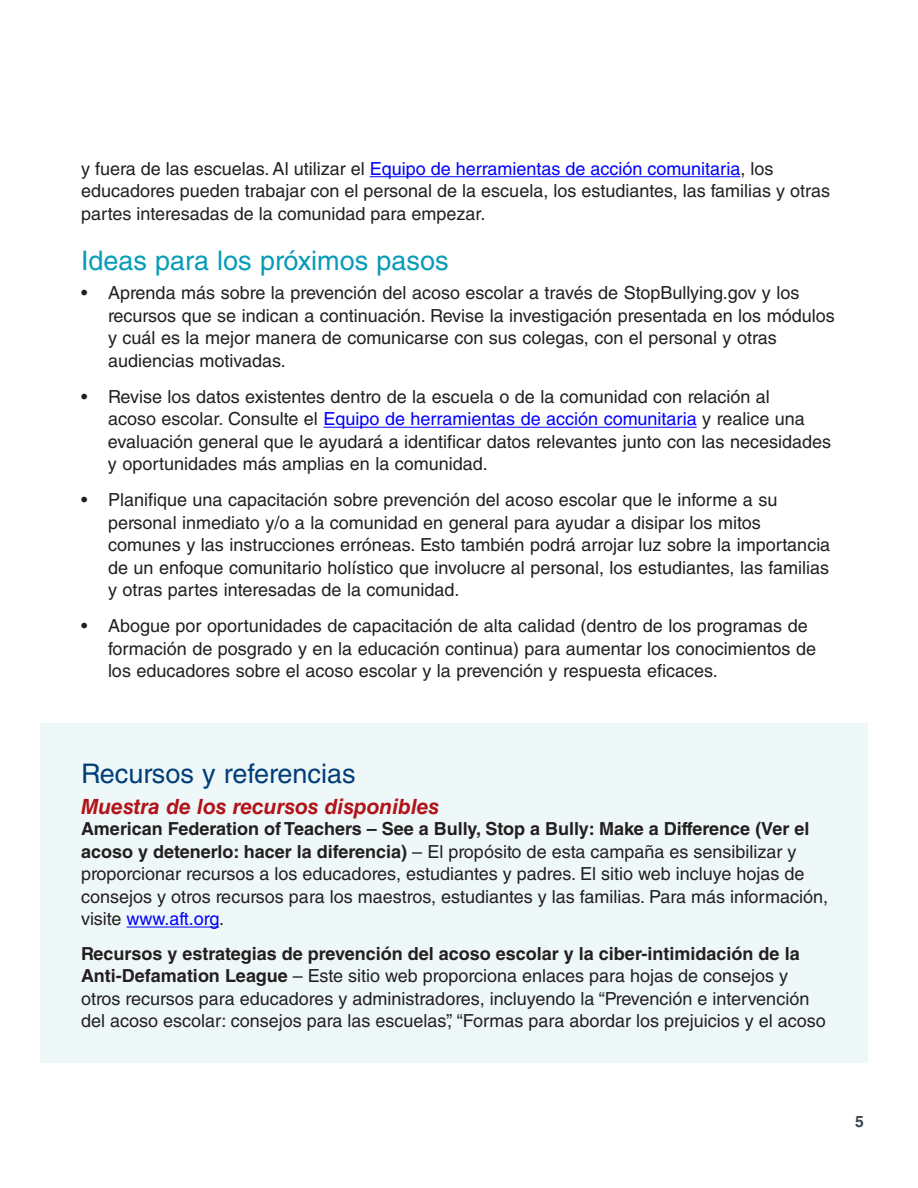
<style>
.page{position:relative;width:918px;height:1188px;background:#fff}
.page>*{position:absolute;margin:0;border:0;box-sizing:border-box;transform-origin:0 0}
.t1{font:27px "Helvetica LT Std";color:#079bb7}
.t2{font:27px "Helvetica LT Std";color:#003e7a}
.t3{font:italic 700 21px "Helvetica LT Std";color:#b11319}
.t4{font:18px/22.5px "Helvetica LT Std";color:#231f20}
.t5{font:700 15.75px "Helvetica LT Std";color:#3b444a}
.s1{color:#00f}
.s2{font-weight:700}
</style>
<div class="page">
<hr style="left:370px;top:176px;width:370px;height:1px;background:#00f">
<hr style="left:323px;top:427px;width:374px;height:1px;background:#00f">
<div style="left:40px;top:724px;width:828px;height:339px;background:#eff8f9"></div>
<hr style="left:127px;top:927px;width:92px;height:1px;background:#00f">
<p class="t4" style="left:81px;top:157px;width:751px">y fuera de las escuelas. Al utilizar el <span class="s1">Equipo de herramientas de acción comunitaria</span>, los educadores pueden trabajar con el personal de la escuela, los estudiantes, las familias y otras partes interesadas de la comunidad para empezar.</p>
<h2 class="t1" style="left:81px;top:245px;width:369px">Ideas para los próximos pasos</h2>
<p class="t4" style="left:108px;top:282px;width:728px;text-indent:-27px">• Aprenda más sobre la prevención del acoso escolar a través de StopBullying.gov y los recursos que se indican a continuación. Revise la investigación presentada en los módulos y cuál es la mejor manera de comunicarse con sus colegas, con el personal y otras audiencias motivadas.</p>
<p class="t4" style="left:108px;top:385px;width:725px;text-indent:-27px">• Revise los datos existentes dentro de la escuela o de la comunidad con relación al<br>acoso escolar. Consulte el <span class="s1">Equipo de herramientas de acción comunitaria</span> y realice una evaluación general que le ayudará a identificar datos relevantes junto con las necesidades y oportunidades más amplias en la comunidad.</p>
<p class="t4" style="left:108px;top:489px;width:724px;text-indent:-27px">• Planifique una capacitación sobre prevención del acoso escolar que le informe a su personal inmediato y/o a la comunidad en general para ayudar a disipar los mitos comunes y las instrucciones erróneas. Esto también podrá arrojar luz sobre la importancia de un enfoque comunitario holístico que involucre al personal, los estudiantes, las familias y otras partes interesadas de la comunidad.</p>
<p class="t4" style="left:108px;top:615px;width:710px;text-indent:-27px">• Abogue por oportunidades de capacitación de alta calidad (dentro de los programas de formación de posgrado y en la educación continua) para aumentar los conocimientos de los educadores sobre el acoso escolar y la prevención y respuesta eficaces.</p>
<h2 class="t2" style="left:81px;top:758px;width:276px">Recursos y referencias</h2>
<h3 class="t3" style="left:81px;top:794px;width:360px">Muestra de los recursos disponibles</h3>
<p class="t4" style="left:81px;top:818px;width:749px"><span class="s2">American Federation of Teachers – See a Bully, Stop a Bully: Make a Difference (Ver el acoso y detenerlo: hacer la diferencia)</span> – El propósito de esta campaña es sensibilizar y proporcionar recursos a los educadores, estudiantes y padres. El sitio web incluye hojas de consejos y otros recursos para los maestros, estudiantes y las familias. Para más información, visite <span class="s1">www.aft.org</span>.</p>
<p class="t4" style="left:81px;top:942px;width:746px"><span class="s2">Recursos y estrategias de prevención del acoso escolar y la ciber-intimidación de la Anti-Defamation League</span> – Este sitio web proporciona enlaces para hojas de consejos y otros recursos para educadores y administradores, incluyendo la “Prevención e intervención del acoso escolar: consejos para las escuelas”, “Formas para abordar los prejuicios y el acoso</p>
<p class="t5" style="left:855px;top:1111px;width:10px">5</p>
</div>
